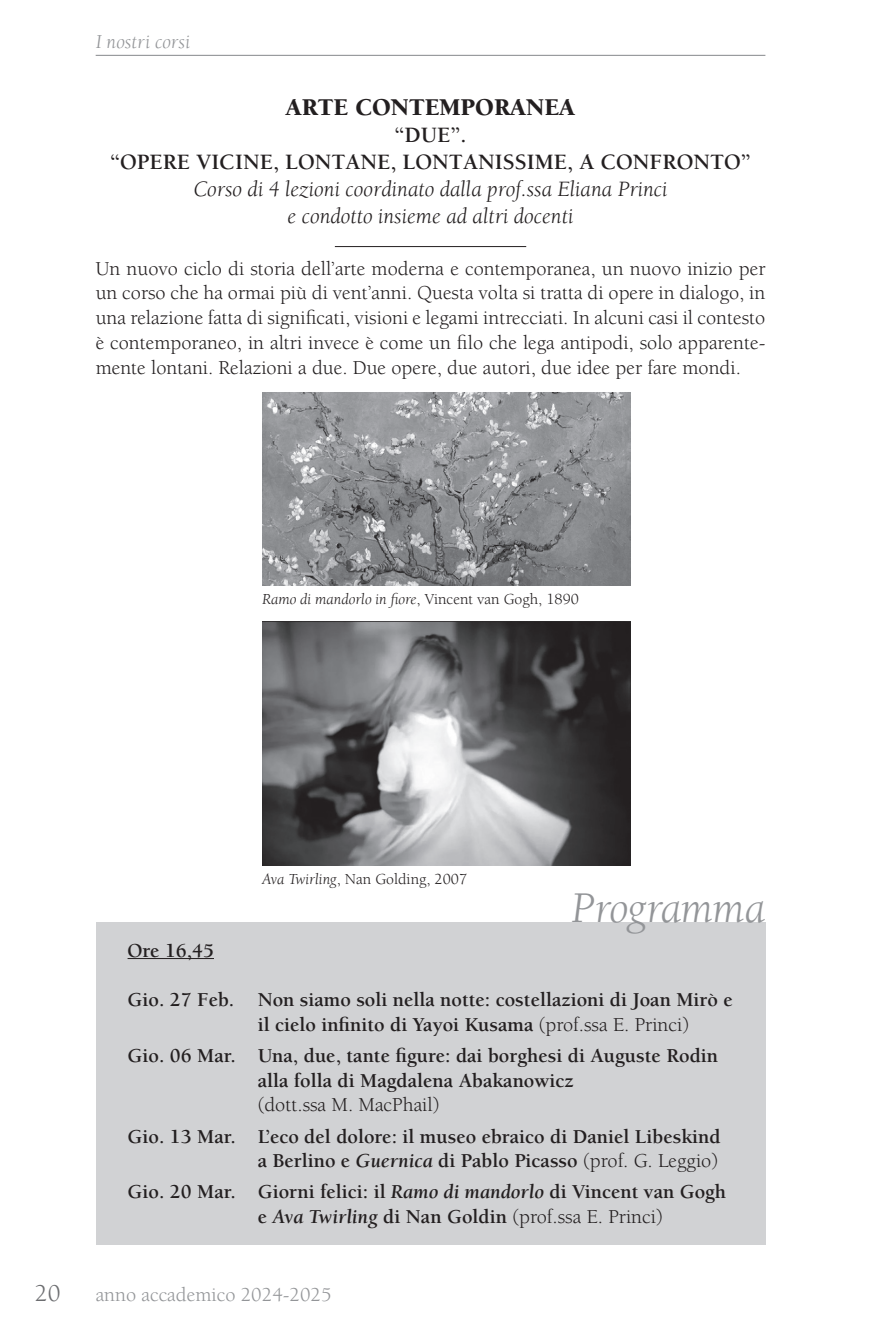
<style>
.page{position:relative;width:893px;height:1340px;background:#fff}
.page>*{position:absolute;margin:0;border:0;box-sizing:border-box;transform-origin:0 0}
.t1{font:italic 45px "Berkeley";letter-spacing:-.01em;color:#939598}
.t2{font:900 24.75px "Berkeley";color:#231f20}
.t3{font:24.75px "Berkeley";color:#6c6d70}
.t4{font:italic 22.5px/27px "Berkeley";color:#231f20;text-align:center}
.t5{font:700 22.5px/27px "Berkeley";color:#231f20;text-align:center}
.t6{font:700 20.25px/24.8px "Berkeley";color:#231f20}
.t7{font:20.25px/24.8px "Berkeley";color:#231f20;text-align:justify}
.t8{font:20.25px "Berkeley";color:#939598}
.t9{font:italic 20.25px "Berkeley";letter-spacing:.005em;color:#939598}
.t10{font:italic 15.75px "Berkeley";color:#231f20}
.t11{font:15.75px "Berkeley";color:#231f20}
.s1{font-style:normal}
.s2{font-style:italic}
.s3{font-weight:400}
</style>
<div class="page">
<hr style="left:96px;top:55px;width:669px;height:1px;background:#939598">
<div style="left:96px;top:922px;width:669px;height:322px;background:#d1d2d4"></div>
<hr style="left:335px;top:246px;width:191px;height:1px;background:#231f20">
<hr style="left:128px;top:958px;width:86px;height:1px;background:#231f20">
<img style="left:262px;top:392px;width:369px;height:194px">
<img style="left:262px;top:621px;width:369px;height:244px">
<p class="t9" style="left:96px;top:32px;width:96px">I nostri corsi</p>
<p class="t2" style="left:286px;top:94px;width:291px">ARTE CONTEMPORANEA</p>
<p class="t5" style="left:110px;top:121px;width:642px">“DUE”.<br>“OPERE VICINE, LONTANE, LONTANISSIME, A CONFRONTO”</p>
<p class="t4" style="left:193px;top:176px;width:476px">Corso di 4 lezioni coordinato dalla prof.ssa Eliana Princi e condotto insieme ad altri docenti</p>
<p class="t7" style="left:96px;top:256px;width:671px">Un nuovo ciclo di storia dell’arte moderna e contemporanea, un nuovo inizio per un corso che ha ormai più di vent’anni. Questa volta si tratta di opere in dialogo, in una relazione fatta di significati, visioni e legami intrecciati. In alcuni casi il contesto è contemporaneo, in altri invece è come un filo che lega antipodi, solo apparente&shy;mente lontani. Relazioni a due. Due opere, due autori, due idee per fare mondi.</p>
<p class="t10" style="left:262px;top:591px;width:318px">Ramo di mandorlo in fiore<span class="s1">, Vincent van Gogh, 1890</span></p>
<p class="t11" style="left:262px;top:871px;width:207px"><span class="s2">Ava Twirling</span>, Nan Golding, 2007</p>
<h1 class="t1" style="left:571px;top:885px;width:196px">Programma</h1>
<p class="t6" style="left:128px;top:938px;width:88px">Ore 16,45</p>
<p class="t6" style="left:258px;top:987px;width:477px;text-indent:-130px">Gio. 27 Feb. Non siamo soli nella notte: costellazioni di Joan Mirò e il cielo infinito di Yayoi Kusama <span class="s3">(prof.ssa E. Princi)</span></p>
<p class="t6" style="left:258px;top:1043px;width:462px;text-indent:-130px">Gio. 06 Mar. Una, due, tante figure: dai borghesi di Auguste Rodin alla folla di Magdalena Abakanowicz</p>
<p class="t7" style="left:258px;top:1093px;width:183px">(dott.ssa M. MacPhail)</p>
<p class="t6" style="left:128px;top:1124px;width:595px;text-align:right">Gio. 13 Mar. L’eco del dolore: il museo ebraico di Daniel Libeskind a Berlino e <span class="s2">Guernica</span> di Pablo Picasso <span class="s3">(prof. G. Leggio)</span></p>
<p class="t6" style="left:258px;top:1179px;width:470px;text-indent:-130px">Gio. 20 Mar. Giorni felici: il <span class="s2">Ramo di mandorlo</span> di Vincent van Gogh e <span class="s2">Ava Twirling</span> di Nan Goldin <span class="s3">(prof.ssa E. Princi)</span></p>
<p class="t3" style="left:35px;top:1280px;width:27px">20</p>
<p class="t8" style="left:96px;top:1283px;width:237px">anno accademico 2024-2025</p>
</div>
